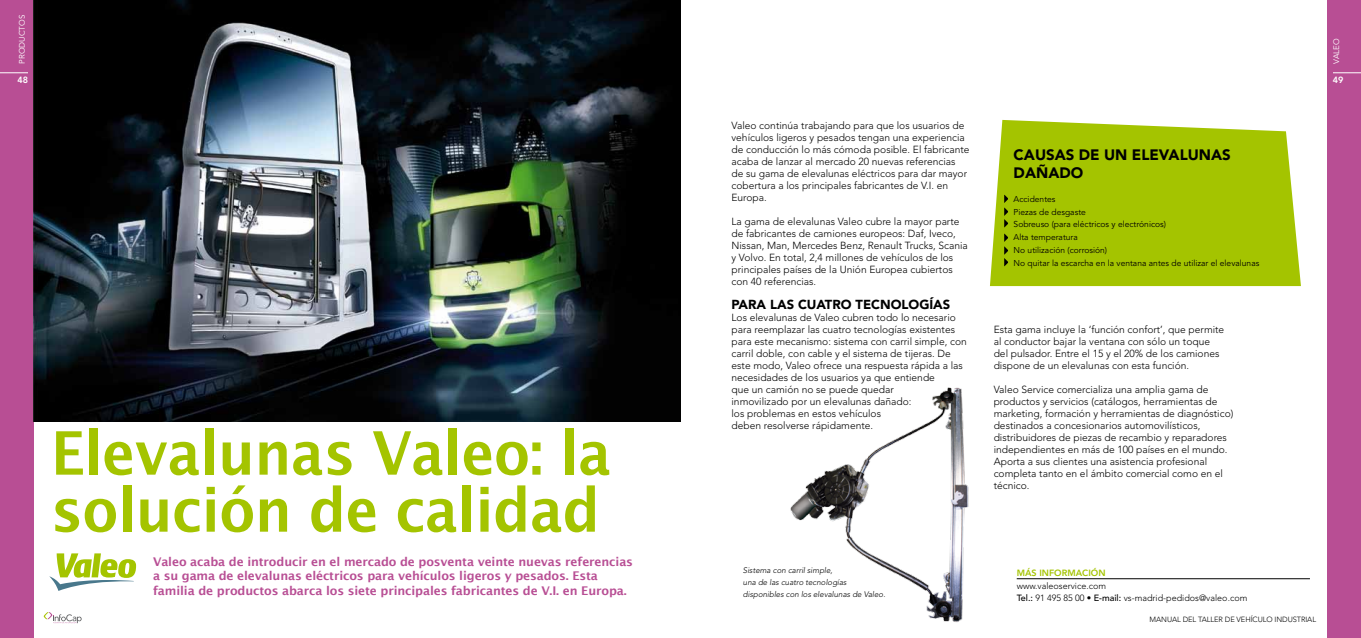
<style>
.page{position:relative;width:1361px;height:638px;background:#fff}
.page>*{position:absolute;margin:0;border:0;box-sizing:border-box;transform-origin:0 0}
.t1{font:600 60px/57px "Lucida Sans";letter-spacing:-.01em;color:#a4c400;scale:.94 1}
.t2{font:900 15px/18px "Avenir";color:#000}
.t3{font:900 13px "Avenir";color:#000}
.t4{font:600 12px/14.4px "Lucida Sans";letter-spacing:-.01em;color:#b84e94}
.t5{font:300 10.2px/12px "Avenir";color:#000}
.t6{font:300 9px/12.1px "Avenir";color:#000}
.t7{font:800 9px "Avenir";color:#a4c400}
.t8{font:800 9px "Avenir";color:#fff}
.t9{font:8.5px/12.8px "Avenir";color:#000}
.t10{font:italic 300 8px/12px "Avenir";color:#000}
.t11{font:8px "Avenir";color:#fff}
.t12{font:300 7.5px "Avenir";letter-spacing:-.01em;color:#000}
.s1{font-weight:500}
</style>
<div class="page">
<div style="left:0;top:0;width:34px;height:638px;background:#b84e94"></div>
<svg style="left:0;top:73px;width:28px;height:1px"></svg>
<svg style="left:44px;top:612px;width:38px;height:12px"></svg>
<div style="left:1327px;top:0;width:34px;height:638px;background:#b84e94"></div>
<svg style="left:1333px;top:73px;width:28px;height:1px"></svg>
<img style="left:34px;top:0;width:646px;height:421px">
<svg style="left:49px;top:553px;width:87px;height:38px"></svg>
<img style="left:790px;top:387px;width:179px;height:235px">
<svg style="left:990px;top:120px;width:311px;height:166px;background:#abc813"></svg>
<hr style="left:1016px;top:578px;width:294px;height:1px;background:#000">
<svg style="left:1000px;top:189px;width:12px;height:85px"></svg>
<p class="t11" style="left:18px;top:64px;width:50px;rotate:-90deg">PRODUCTOS</p>
<p class="t8" style="left:17px;top:74px;width:12px">48</p>
<h1 class="t1" style="left:51px;top:424px;width:597px">Elevalunas Valeo: la solución de calidad</h1>
<p class="t4" style="left:153px;top:554px;width:481px">Valeo acaba de introducir en el mercado de posventa veinte nuevas referencias a su gama de elevalunas eléctricos para vehículos ligeros y pesados. Esta familia de productos abarca los siete principales fabricantes de V.I. en Europa.</p>
<p class="t5" style="left:731px;top:119px;width:240px">Valeo continúa trabajando para que los usuarios de vehículos ligeros y pesados tengan una experiencia de conducción lo más cómoda posible. El fabricante acaba de lanzar al mercado 20 nuevas referencias de su gama de elevalunas eléctricos para dar mayor cobertura a los principales fabricantes de V.I. en Europa.</p>
<p class="t5" style="left:731px;top:215px;width:238px">La gama de elevalunas Valeo cubre la mayor parte de fabricantes de camiones europeos: Daf, Iveco, Nissan, Man, Mercedes Benz, Renault Trucks, Scania y Volvo. En total, 2,4 millones de vehículos de los principales países de la Unión Europea cubiertos con 40 referencias.</p>
<p class="t3" style="left:731px;top:296px;width:220px">PARA LAS CUATRO TECNOLOGÍAS</p>
<p class="t5" style="left:731px;top:311px;width:237px">Los elevalunas de Valeo cubren todo lo necesario para reemplazar las cuatro tecnologías existentes para este mecanismo: sistema con carril simple, con carril doble, con cable y el sistema de tijeras. De este modo, Valeo ofrece una respuesta rápida a las necesidades de los usuarios ya que entiende<br>que un camión no se puede quedar<br>inmovilizado por un elevalunas dañado:<br>los problemas en estos vehículos<br>deben resolverse rápidamente.</p>
<h2 class="t2" style="left:1013px;top:145px;width:22px">CAUSAS</h2>
<h2 class="t2" style="left:1013px;top:145px;width:167px;text-indent:65px">DEUN ELEVALUNAS<br>DAÑADO</h2>
<p class="t9" style="left:1013px;top:193px;width:247px">Accidentes<br>Piezas de desgaste<br>Sobreuso (para eléctricos y electrónicos)<br>Alta temperatura<br>No utilización (corrosión)<br>No quitar la escarcha en la ventana antes de utilizar el elevalunas</p>
<p class="t5" style="left:993px;top:323px;width:232px">Esta gama incluye la ‘función confort’, que permite al conductor bajar la ventana con sólo un toque del pulsador. Entre el 15 y el 20% de los camiones dispone de un elevalunas con esta función.</p>
<p class="t5" style="left:993px;top:383px;width:241px">Valeo Service comercializa una amplia gama de productos y servicios (catálogos, herramientas de marketing, formación y herramientas de diagnóstico) destinados a concesionarios automovilísticos, distribuidores de piezas de recambio y reparadores independientes en más de 100 países en el mundo.<br>Aporta a sus clientes una asistencia profesional completa tanto en el ámbito comercial como en el técnico.</p>
<p class="t11" style="left:1331px;top:64px;width:25px;rotate:-90deg">valeo</p>
<p class="t8" style="left:1333px;top:74px;width:12px">49</p>
<p class="t10" style="left:743px;top:564px;width:144px">Sistema con carril simple,<br>una de las cuatro tecnologías disponibles con los elevalunas de Valeo.</p>
<p class="t7" style="left:1016px;top:568px;width:90px">MÁS INFORMACIÓN</p>
<p class="t6" style="left:1016px;top:580px;width:232px">www.valeoservice.com<br><span class="s1">Tel.:</span> 91 495 85 00 • <span class="s1">E-mail:</span> vs-madrid-pedidos@valeo.com</p>
<p class="t12" style="left:1149px;top:615px;width:168px">MANUAL DEL TALLER DE VEHÍCULO INDUSTRIAL</p>
</div>
